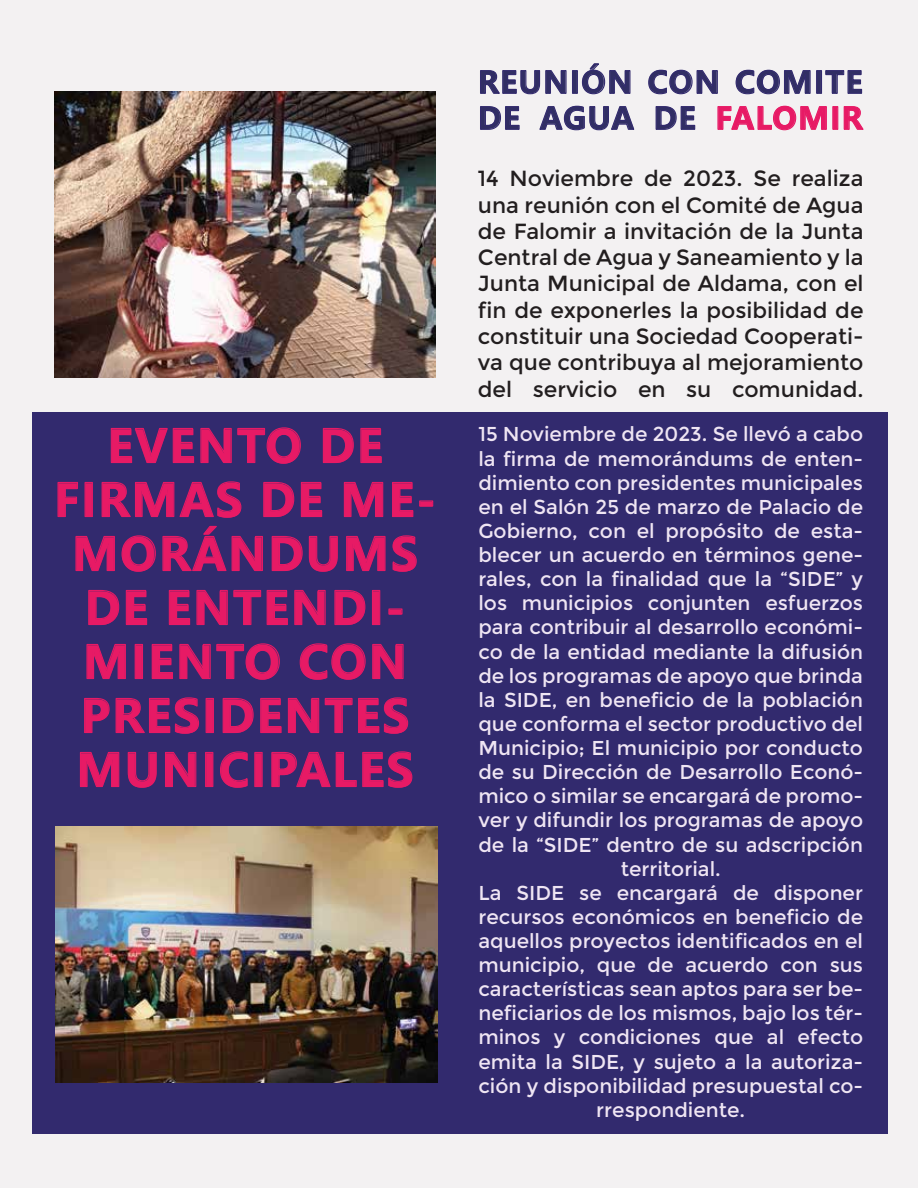
<style>
.page{position:relative;width:918px;height:1188px;background:#f3f1f2}
.page>*{position:absolute;margin:0;border:0;box-sizing:border-box;transform-origin:0 0}
.t1{font:700 45px/54px "Microsoft Ya Hei";letter-spacing:.045em;color:#e71a65;text-align:center}
.t2{font:700 30px/36px "Microsoft Ya Hei";letter-spacing:.045em;color:#312e64}
.t3{font:21.9px/26.2px "Montserrat";color:#221e1f;text-align:justify}
.t4{font:20.1px/24.2px "Montserrat";color:#efe5f3;text-align:center}
.s1{color:#e71a65}
</style>
<div class="page">
<div style="left:33px;top:412px;width:855px;height:722px;background:#322a6e"></div>
<svg style="left:480px;top:70px;width:87px;height:25px"></svg>
<div style="left:572px;top:70px;width:6px;height:24px;border:1px solid #322a6e"></div>
<svg style="left:581px;top:63px;width:50px;height:32px"></svg>
<svg style="left:648px;top:69px;width:70px;height:26px"></svg>
<svg style="left:735px;top:69px;width:76px;height:26px"></svg>
<div style="left:816px;top:70px;width:6px;height:24px;border:1px solid #322a6e"></div>
<svg style="left:825px;top:70px;width:38px;height:24px"></svg>
<svg style="left:480px;top:106px;width:40px;height:24px"></svg>
<svg style="left:539px;top:105px;width:96px;height:26px"></svg>
<svg style="left:655px;top:106px;width:41px;height:24px"></svg>
<svg style="left:717px;top:105px;width:110px;height:26px"></svg>
<div style="left:832px;top:106px;width:6px;height:24px;border:1px solid #e71a65"></div>
<svg style="left:843px;top:106px;width:21px;height:24px"></svg>
<svg style="left:110px;top:427px;width:191px;height:37px"></svg>
<svg style="left:322px;top:427px;width:32px;height:37px"></svg>
<svg style="left:360px;top:427px;width:22px;height:37px"></svg>
<svg style="left:57px;top:481px;width:21px;height:37px"></svg>
<div style="left:85px;top:482px;width:8px;height:35px;border:1px solid #e71a65"></div>
<svg style="left:101px;top:481px;width:141px;height:37px"></svg>
<svg style="left:263px;top:481px;width:60px;height:37px"></svg>
<svg style="left:343px;top:481px;width:41px;height:37px"></svg>
<svg style="left:392px;top:481px;width:22px;height:37px"></svg>
<div style="left:419px;top:500px;width:14px;height:7px;border:1px solid #e71a65"></div>
<svg style="left:75px;top:535px;width:40px;height:37px"></svg>
<svg style="left:121px;top:535px;width:35px;height:37px"></svg>
<svg style="left:162px;top:525px;width:101px;height:47px"></svg>
<svg style="left:271px;top:535px;width:67px;height:37px"></svg>
<svg style="left:346px;top:535px;width:40px;height:37px"></svg>
<svg style="left:392px;top:535px;width:25px;height:37px"></svg>
<svg style="left:88px;top:589px;width:59px;height:37px"></svg>
<svg style="left:168px;top:589px;width:120px;height:37px"></svg>
<svg style="left:294px;top:589px;width:32px;height:37px"></svg>
<svg style="left:334px;top:589px;width:32px;height:37px"></svg>
<div style="left:372px;top:590px;width:8px;height:35px;border:1px solid #e71a65"></div>
<svg style="left:86px;top:643px;width:40px;height:37px"></svg>
<div style="left:135px;top:644px;width:8px;height:35px;border:1px solid #e71a65"></div>
<svg style="left:151px;top:643px;width:129px;height:37px"></svg>
<svg style="left:299px;top:643px;width:67px;height:37px"></svg>
<svg style="left:372px;top:643px;width:32px;height:37px"></svg>
<svg style="left:84px;top:697px;width:116px;height:37px"></svg>
<div style="left:206px;top:698px;width:8px;height:35px;border:1px solid #e71a65"></div>
<svg style="left:222px;top:697px;width:32px;height:37px"></svg>
<svg style="left:260px;top:697px;width:149px;height:37px"></svg>
<svg style="left:79px;top:751px;width:41px;height:37px"></svg>
<svg style="left:127px;top:751px;width:30px;height:37px"></svg>
<svg style="left:165px;top:751px;width:32px;height:37px"></svg>
<div style="left:205px;top:752px;width:8px;height:35px;border:1px solid #e71a65"></div>
<svg style="left:220px;top:751px;width:28px;height:37px"></svg>
<div style="left:254px;top:752px;width:9px;height:35px;border:1px solid #e71a65"></div>
<svg style="left:271px;top:751px;width:142px;height:37px"></svg>
<img style="left:54px;top:91px;width:382px;height:286px">
<img style="left:55px;top:827px;width:383px;height:255px">
<h1 class="t1" style="left:54px;top:418px;width:383px">EVENTO DE<br>FIRMAS DE ME-<br>MORÁNDUMS<br>DE ENTENDI-<br>MIENTO CON<br>PRESIDENTES<br>MUNICIPALES</h1>
<h2 class="t2" style="left:478px;top:63px;width:386px">REUNIÓN CON COMITE<br>DE AGUA DE <span class="s1">FALOMIR</span></h2>
<p class="t3" style="left:478px;top:166px;width:387px">14 Noviembre de 2023. Se realiza una reunión con el Comité de Agua de Falomir a invitación de la Junta Central de Agua y Saneamiento y la Junta Municipal de Aldama, con el fin de exponerles la posibilidad de constituir una Sociedad Cooperati&shy;va que contribuya al mejoramiento del servicio en su comunidad.</p>
<p class="t4" style="left:478px;top:423px;width:386px">15 Noviembre de 2023. Se llevó a cabo la firma de memorándums de enten&shy;dimiento con presidentes municipales en el Salón 25 de marzo de Palacio de Gobierno, con el propósito de esta&shy;blecer un acuerdo en términos gene&shy;rales, con la finalidad que la “SIDE” y los municipios conjunten esfuerzos para contribuir al desarrollo económi&shy;co de la entidad mediante la difusión de los programas de apoyo que brinda la SIDE, en beneficio de la población que conforma el sector productivo del Municipio; El municipio por conducto de su Dirección de Desarrollo Econó&shy;mico o similar se encargará de promo&shy;ver y difundir los programas de apoyo de la “SIDE” dentro de su adscripción territorial.<br>La SIDE se encargará de disponer recursos económicos en beneficio de aquellos proyectos identificados en el municipio, que de acuerdo con sus características sean aptos para ser be&shy;neficiarios de los mismos, bajo los tér&shy;minos y condiciones que al efecto emita la SIDE, y sujeto a la autoriza&shy;ción y disponibilidad presupuestal co&shy;rrespondiente.</p>
</div>
